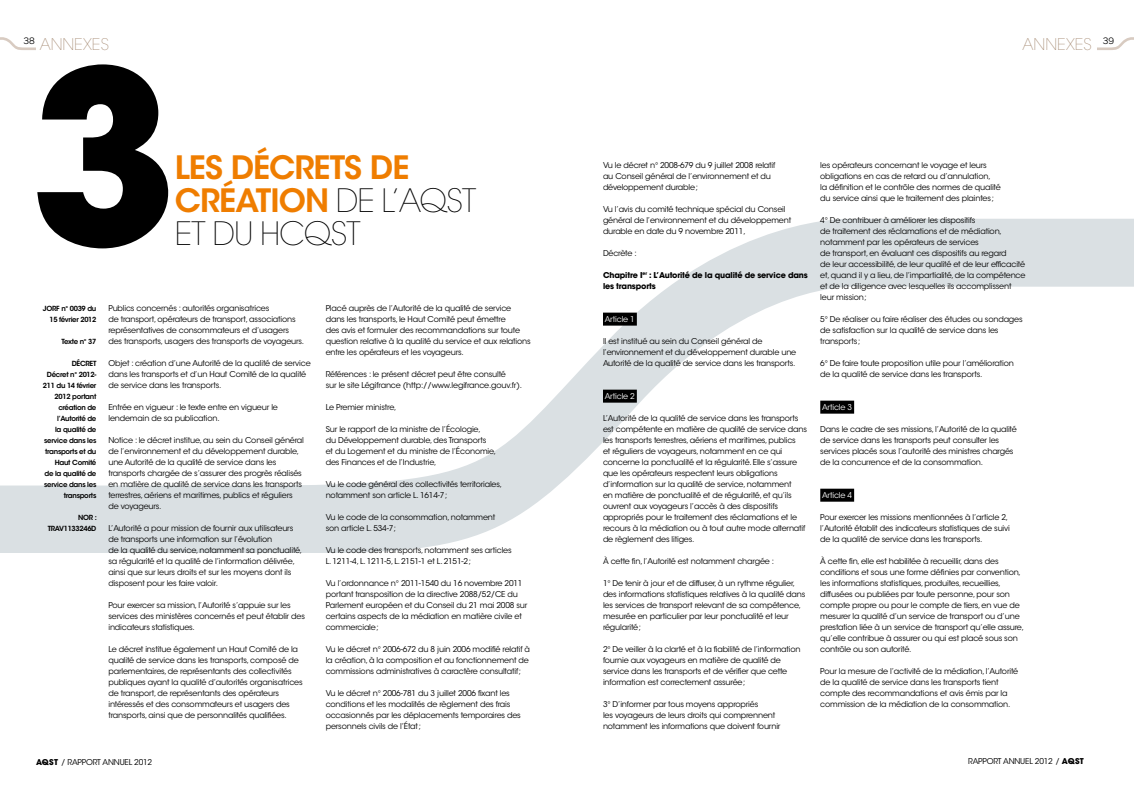
<style>
.page{position:relative;width:1134px;height:794px;background:#fff}
.page>*{position:absolute;margin:0;border:0;box-sizing:border-box;transform-origin:0 0}
.t1{font:700 239.6px "ITC Avant Garde Std";color:#000}
.t2{font:600 32px/33px "ITC Avant Garde Std";letter-spacing:-.03em;color:#ef7d00}
.t3{font:200 16px "ITC Avant Garde Std";color:#a48870}
.t4{font:10px "Omnes";color:#000}
.t5{font:8px/11px "ITC Avant Garde Std";letter-spacing:-.02em;color:#000}
.t6{font:700 8px/11px "ITC Avant Garde Std";letter-spacing:-.02em;color:#000}
.t7{font:8px "ITC Avant Garde Std";letter-spacing:-.02em;color:#fff}
.t8{font:600 7px/11px "ITC Avant Garde Std";letter-spacing:-.04em;color:#000;text-align:right}
.s1{font-weight:200;color:#000}
.s2{font-weight:700}
</style>
<div class="page">
<svg style="left:0;top:37px;width:36px;height:13px"></svg>
<svg style="left:1098px;top:37px;width:36px;height:13px"></svg>
<svg style="left:0;top:218px;width:1134px;height:335px"></svg>
<div style="left:603px;top:313px;width:34px;height:13px;background:#000"></div>
<div style="left:603px;top:390px;width:34px;height:13px;background:#000"></div>
<div style="left:820px;top:401px;width:34px;height:13px;background:#000"></div>
<div style="left:820px;top:489px;width:34px;height:13px;background:#000"></div>
<p class="t4" style="left:24px;top:35px;width:13px">38</p>
<p class="t4" style="left:1103px;top:35px;width:13px">39</p>
<h3 class="t3" style="left:40px;top:35px;width:71px">ANNEXES</h3>
<h3 class="t3" style="left:1023px;top:35px;width:71px">ANNEXES</h3>
<h1 class="t1" style="left:29px;top:1px;width:150px">3</h1>
<h2 class="t2" style="left:175px;top:151px;width:303px">LES DÉCRETS DE<br>CRÉATION <span class="s1">DE L’AQST<br>ET DU HCQST</span></h2>
<p class="t8" style="left:43px;top:303px;width:55px">JORF n° 0039 du<br>15 février 2012</p>
<p class="t8" style="left:62px;top:336px;width:36px">Texte n° 37</p>
<p class="t8" style="left:43px;top:358px;width:55px">DÉCRET<br>Décret n° 2012-<br>211 du 14 février<br>2012 portant création de l’Autorité de<br>la qualité de service dans les transports et du<br>Haut Comité<br>de la qualité de service dans les transports</p>
<p class="t8" style="left:48px;top:512px;width:51px">NOR :<br>TRAV1133246D</p>
<p class="t5" style="left:108px;top:303px;width:197px">Publics concernés : autorités organisatrices<br>de transport, opérateurs de transport, associations représentatives de consommateurs et d’usagers des transports, usagers des transports de voyageurs.</p>
<p class="t5" style="left:108px;top:358px;width:204px">Objet : création d’une Autorité de la qualité de service dans les transports et d’un Haut Comité de la qualité de service dans les transports.</p>
<p class="t5" style="left:108px;top:402px;width:171px">Entrée en vigueur : le texte entre en vigueur le lendemain de sa publication.</p>
<p class="t5" style="left:108px;top:435px;width:197px">Notice : le décret institue, au sein du Conseil général de l’environnement et du développement durable, une Autorité de la qualité de service dans les transports chargée de s’assurer des progrès réalisés en matière de qualité de service dans les transports terrestres, aériens et maritimes, publics et réguliers de voyageurs.</p>
<p class="t5" style="left:108px;top:523px;width:195px">L’Autorité a pour mission de fournir aux utilisateurs de transports une information sur l’évolution<br>de la qualité du service, notamment sa ponctualité, sa régularité et la qualité de l’information délivrée, ainsi que sur leurs droits et sur les moyens dont ils disposent pour les faire valoir.</p>
<p class="t5" style="left:108px;top:600px;width:198px">Pour exercer sa mission, l’Autorité s’appuie sur les services des ministères concernés et peut établir des indicateurs statistiques.</p>
<p class="t5" style="left:108px;top:644px;width:196px">Le décret institue également un Haut Comité de la qualité de service dans les transports, composé de parlementaires, de représentants des collectivités publiques ayant la qualité d’autorités organisatrices de transport, de représentants des opérateurs intéressés et des consommateurs et usagers des transports, ainsi que de personnalités qualifiées.</p>
<p class="t5" style="left:326px;top:303px;width:207px">Placé auprès de l’Autorité de la qualité de service dans les transports, le Haut Comité peut émettre<br>des avis et formuler des recommandations sur toute question relative à la qualité du service et aux relations entre les opérateurs et les voyageurs.</p>
<p class="t5" style="left:326px;top:369px;width:198px">Références : le présent décret peut être consulté<br>sur le site Légifrance (http://www.legifrance.gouv.fr).</p>
<p class="t5" style="left:326px;top:402px;width:72px">Le Premier ministre,</p>
<p class="t5" style="left:326px;top:424px;width:172px">Sur le rapport de la ministre de l’Écologie,<br>du Développement durable, des Transports<br>et du Logement et du ministre de l’Économie, des Finances et de l’Industrie,</p>
<p class="t5" style="left:326px;top:479px;width:178px">Vu le code général des collectivités territoriales, notamment son article L. 1614-7;</p>
<p class="t5" style="left:326px;top:512px;width:171px">Vu le code de la consommation, notamment son article L. 534-7;</p>
<p class="t5" style="left:326px;top:545px;width:188px">Vu le code des transports, notamment ses articles<br>L. 1211-4, L. 1211-5, L. 2151-1 et L. 2151-2;</p>
<p class="t5" style="left:326px;top:578px;width:203px">Vu l’ordonnance n° 2011-1540 du 16 novembre 2011 portant transposition de la directive 2088/52/CE du Parlement européen et du Conseil du 21 mai 2008 sur certains aspects de la médiation en matière civile et commerciale;</p>
<p class="t5" style="left:326px;top:644px;width:206px">Vu le décret n° 2006-672 du 8 juin 2006 modifié relatif à la création, à la composition et au fonctionnement de commissions administratives à caractère consultatif;</p>
<p class="t5" style="left:326px;top:688px;width:197px">Vu le décret n° 2006-781 du 3 juillet 2006 fixant les conditions et les modalités de règlement des frais occasionnés par les déplacements temporaires des personnels civils de l’État;</p>
<p class="t5" style="left:603px;top:160px;width:174px">Vu le décret n° 2008-679 du 9 juillet 2008 relatif au Conseil général de l’environnement et du développement durable;</p>
<p class="t5" style="left:603px;top:204px;width:190px">Vu l’avis du comité technique spécial du Conseil général de l’environnement et du développement durable en date du 9 novembre 2011,</p>
<p class="t5" style="left:603px;top:248px;width:35px">Décrète :</p>
<p class="t6" style="left:603px;top:270px;width:206px">Chapitre I<sup>er</sup> : L’Autorité de la qualité de service dans les transports</p>
<p class="t7" style="left:605px;top:314px;width:32px">Article 1</p>
<p class="t5" style="left:603px;top:336px;width:195px">Il est institué au sein du Conseil général de l’environnement et du développement durable une<br>Autorité de la qualité de service dans les transports.</p>
<p class="t7" style="left:605px;top:391px;width:32px">Article 2</p>
<p class="t5" style="left:603px;top:413px;width:206px">L’Autorité de la qualité de service dans les transports est compétente en matière de qualité de service dans les transports terrestres, aériens et maritimes, publics<br>et réguliers de voyageurs, notamment en ce qui concerne la ponctualité et la régularité. Elle s’assure que les opérateurs respectent leurs obligations d’information sur la qualité de service, notamment<br>en matière de ponctualité et de régularité, et qu’ils ouvrent aux voyageurs l’accès à des dispositifs appropriés pour le traitement des réclamations et le recours à la médiation ou à tout autre mode alternatif de règlement des litiges.</p>
<p class="t5" style="left:603px;top:556px;width:173px">À cette fin, l’Autorité est notamment chargée :</p>
<p class="t5" style="left:603px;top:578px;width:204px">1° De tenir à jour et de diffuser, à un rythme régulier, des informations statistiques relatives à la qualité dans les services de transport relevant de sa compétence, mesurée en particulier par leur ponctualité et leur régularité;</p>
<p class="t5" style="left:603px;top:644px;width:199px">2° De veiller à la clarté et à la fiabilité de l’information fournie aux voyageurs en matière de qualité de service dans les transports et de vérifier que cette information est correctement assurée;</p>
<p class="t5" style="left:603px;top:699px;width:179px">3° D’informer par tous moyens appropriés<br>les voyageurs de leurs droits qui comprennent notamment les informations que doivent fournir</p>
<p class="t5" style="left:820px;top:160px;width:182px">les opérateurs concernant le voyage et leurs obligations en cas de retard ou d’annulation,<br>la définition et le contrôle des normes de qualité du service ainsi que le traitement des plaintes;</p>
<p class="t5" style="left:820px;top:215px;width:207px">4° De contribuer à améliorer les dispositifs<br>de traitement des réclamations et de médiation, notamment par les opérateurs de services<br>de transport, en évaluant ces dispositifs au regard<br>de leur accessibilité, de leur qualité et de leur efficacité et, quand il y a lieu, de l’impartialité, de la compétence et de la diligence avec lesquelles ils accomplissent leur mission;</p>
<p class="t5" style="left:820px;top:314px;width:204px">5° De réaliser ou faire réaliser des études ou sondages de satisfaction sur la qualité de service dans les transports;</p>
<p class="t5" style="left:820px;top:358px;width:195px">6° De faire toute proposition utile pour l’amélioration de la qualité de service dans les transports.</p>
<p class="t7" style="left:822px;top:402px;width:32px">Article 3</p>
<p class="t5" style="left:820px;top:424px;width:198px">Dans le cadre de ses missions, l’Autorité de la qualité de service dans les transports peut consulter les services placés sous l’autorité des ministres chargés de la concurrence et de la consommation.</p>
<p class="t7" style="left:822px;top:490px;width:32px">Article 4</p>
<p class="t5" style="left:820px;top:512px;width:191px">Pour exercer les missions mentionnées à l’article 2, l’Autorité établit des indicateurs statistiques de suivi de la qualité de service dans les transports.</p>
<p class="t5" style="left:820px;top:556px;width:205px">À cette fin, elle est habilitée à recueillir, dans des conditions et sous une forme définies par convention, les informations statistiques, produites, recueillies, diffusées ou publiées par toute personne, pour son compte propre ou pour le compte de tiers, en vue de mesurer la qualité d’un service de transport ou d’une prestation liée à un service de transport qu’elle assure, qu’elle contribue à assurer ou qui est placé sous son contrôle ou son autorité.</p>
<p class="t5" style="left:820px;top:666px;width:199px">Pour la mesure de l’activité de la médiation, l’Autorité de la qualité de service dans les transports tient compte des recommandations et avis émis par la commission de la médiation de la consommation.</p>
<p class="t5" style="left:36px;top:756px;width:118px"><span class="s2">AQST</span> / RAPPORT ANNUEL 2012</p>
<p class="t5" style="left:968px;top:755px;width:117px">RAPPORT ANNUEL 2012 / <span class="s2">AQST</span></p>
</div>
